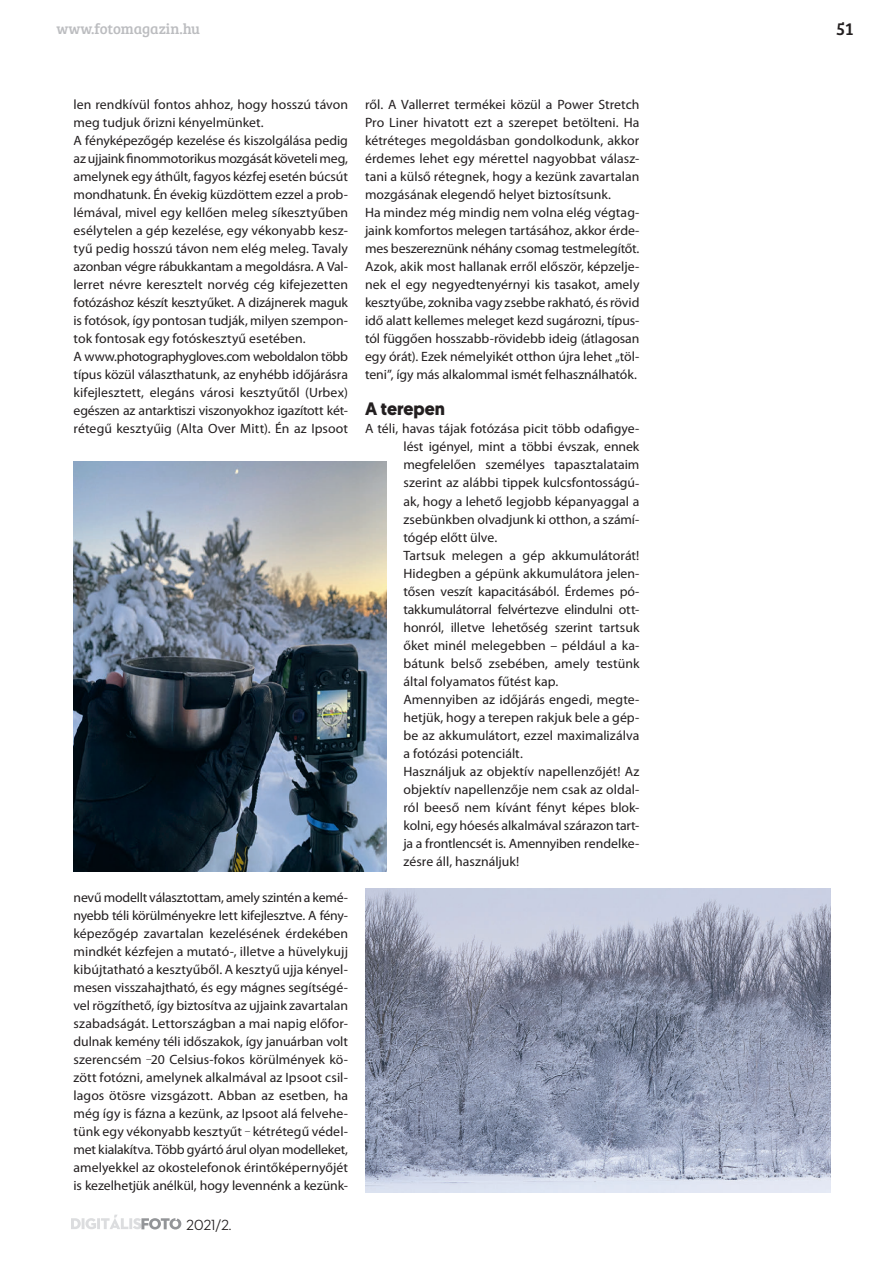
<style>
.page{position:relative;width:896px;height:1266px;background:#fff}
.page>*{position:absolute;margin:0;border:0;box-sizing:border-box;transform-origin:0 0}
.t1{font:700 18px "Geomanist";color:#231f20}
.t2{font:18px "Bree Serif";color:#231f20}
.t3{font:15px "Bree Serif";letter-spacing:-.01em;color:#bcbdc0}
.t4{font:500 15px "Neutraface 2 Display";color:#231f20}
.t5{font:13.5px/18px "Myriad Pro";color:#231f20}
.s1{font-family:"Archer";font-weight:300}
</style>
<div class="page">
<svg style="left:71px;top:1214px;width:110px;height:15px"></svg>
<img style="left:74px;top:461px;width:312px;height:410px">
<img style="left:365px;top:888px;width:465px;height:304px">
<p class="t3" style="left:57px;top:17px;width:145px">www.fotomagazin.hu</p>
<h1 class="t2" style="left:836px;top:16px;width:18px">51</h1>
<p class="t5" style="left:74px;top:96px;width:276px">len rendkívül fontos ahhoz, hogy hosszú távon meg tudjuk őrizni kényelmünket.<br>A fényképezőgép kezelése és kiszolgálása pedig az ujjaink finommotorikus mozgását követeli meg, amelynek egy áthűlt, fagyos kézfej esetén búcsút mondhatunk. Én évekig küzdöttem ezzel a prob&shy;lémával, mivel egy kellően meleg síkesztyűben esélytelen a gép kezelése, egy vékonyabb kesz&shy;tyű pedig hosszú távon nem elég meleg. Tavaly azonban végre rábukkantam a megoldásra. A Val&shy;lerret névre keresztelt norvég cég kifejezetten fotózáshoz készít kesztyűket. A dizájnerek maguk is fotósok, így pontosan tudják, milyen szempon&shy;tok fontosak egy fotóskesztyű esetében.<br>A www.photographygloves.com weboldalon több típus közül választhatunk, az enyhébb időjárásra kifejlesztett, elegáns városi kesztyűtől (Urbex) egészen az antarktiszi viszonyokhoz igazított két&shy;rétegű kesztyűig (Alta Over Mitt). Én az Ipsoot</p>
<p class="t5" style="left:74px;top:888px;width:276px;text-align:justify">nevű modellt választottam, amely szintén a kemé&shy;nyebb téli körülményekre lett kifejlesztve. A fény&shy;képezőgép zavartalan kezelésének érdekében mindkét kézfejen a mutató-, illetve a hüvelykujj kibújtatható a kesztyűből. A kesztyű ujja kényel&shy;mesen visszahajtható, és egy mágnes segítségé&shy;vel rögzíthető, így biztosítva az ujjaink zavartalan szabadságát. Lettországban a mai napig előfor&shy;dulnak kemény téli időszakok, így januárban volt szerencsém <span class="s1">–</span>20 Celsius-fokos körülmények kö&shy;zött fotózni, amelynek alkalmával az Ipsoot csil&shy;lagos ötösre vizsgázott. Abban az esetben, ha még így is fázna a kezünk, az Ipsoot alá felvehe&shy;tünk egy vékonyabb kesztyűt <span class="s1">–</span> kétrétegű védel&shy;met kialakítva. Több gyártó árul olyan modelleket, amelyekkel az okostelefonok érintőképernyőjét is kezelhetjük anélkül, hogy levennénk a kezünk-</p>
<p class="t4" style="left:186px;top:1216px;width:47px">2021/2.</p>
<p class="t5" style="left:365px;top:96px;width:276px">ről. A Vallerret termékei közül a Power Stretch Pro Liner hivatott ezt a szerepet betölteni. Ha kétréteges megoldásban gondolkodunk, akkor érdemes lehet egy mérettel nagyobbat válasz&shy;tani a külső rétegnek, hogy a kezünk zavartalan mozgásának elegendő helyet biztosítsunk.<br>Ha mindez még mindig nem volna elég végtag&shy;jaink komfortos melegen tartásához, akkor érde&shy;mes beszereznünk néhány csomag testmelegítőt.<br>Azok, akik most hallanak erről először, képzelje&shy;nek el egy negyedtenyérnyi kis tasakot, amely kesztyűbe, zokniba vagy zsebbe rakható, és rövid idő alatt kellemes meleget kezd sugározni, típus&shy;tól függően hosszabb-rövidebb ideig (átlagosan egy órát). Ezek némelyikét otthon újra lehet „töl&shy;teni”, így más alkalommal ismét felhasználhatók.</p>
<h1 class="t1" style="left:365px;top:397px;width:81px">A terepen</h1>
<p class="t5" style="left:403px;top:420px;width:237px;text-indent:-38px">A téli, havas tájak fotózása picit több odafigye&shy;lést igényel, mint a többi évszak, ennek megfelelően személyes tapasztalataim szerint az alábbi tippek kulcsfontosságú&shy;ak, hogy a lehető legjobb képanyaggal a zsebünkben olvadjunk ki otthon, a számí&shy;tógép előtt ülve.<br>Tartsuk melegen a gép akkumulátorát!<br>Hidegben a gépünk akkumulátora jelen&shy;tősen veszít kapacitásából. Érdemes pó&shy;takkumulátorral felvértezve elindulni ott&shy;honról, illetve lehetőség szerint tartsuk őket minél melegebben – például a ka&shy;bátunk belső zsebében, amely testünk által folyamatos fűtést kap.<br>Amennyiben az időjárás engedi, megte&shy;hetjük, hogy a terepen rakjuk bele a gép&shy;be az akkumulátort, ezzel maximalizálva a fotózási potenciált.<br>Használjuk az objektív napellenzőjét! Az objektív napellenzője nem csak az oldal&shy;ról beeső nem kívánt fényt képes blok&shy;kolni, egy hóesés alkalmával szárazon tart&shy;ja a frontlencsét is. Amennyiben rendelke&shy;zésre áll, használjuk!</p>
</div>
